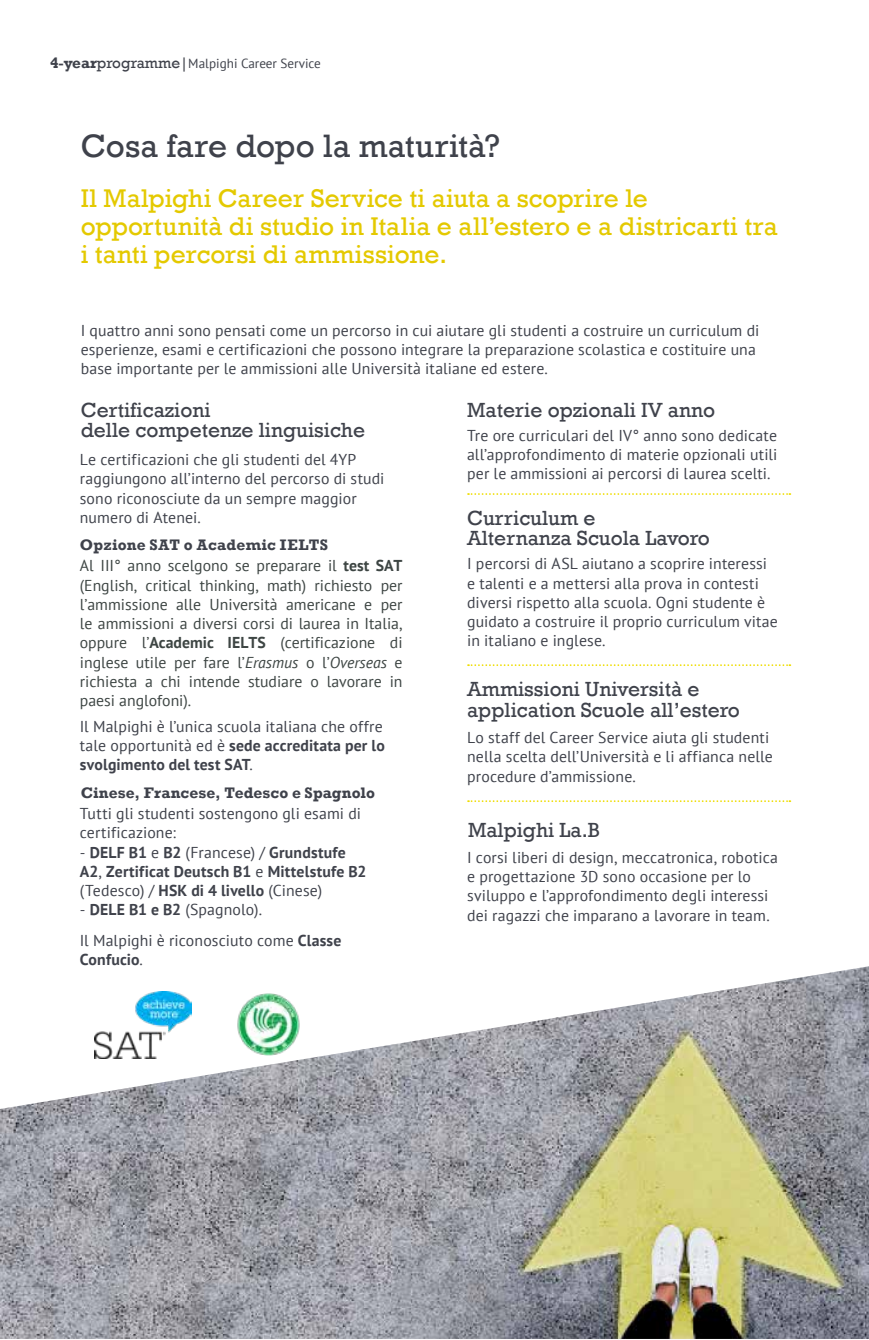
<style>
.page{position:relative;width:869px;height:1340px;background:#fff}
.page>*{position:absolute;margin:0;border:0;box-sizing:border-box;transform-origin:0 0}
.t1{font:33.25px "Rockwell";color:#3f424b}
.t2{font:26.25px/28px "Rockwell";letter-spacing:.005em;color:#e4c900}
.t3{font:21px/20.8px "Rockwell";color:#3f424b}
.t4{font:15.75px/19.2px "PT Sans";letter-spacing:.01em;color:#3f424b}
.t5{font:15.75px/19.2px "PT Sans";color:#3d4543;text-align:justify}
.t6{font:700 15.75px/19.2px "PT Sans";letter-spacing:.01em;color:#3f424b}
.t7{font:700 15.58px "Rockwell";letter-spacing:.01em;color:#3f424b}
.t8{font:13.12px "PT Sans";color:#3f424b}
.s1{font-family:"Rockwell";font-weight:700;font-size:15.4px}
.s2{font-family:"Rockwell";font-size:15.4px}
.s3{font-weight:700}
.s4{font-style:italic}
.s5{font-weight:400}
</style>
<div class="page">
<svg style="left:468px;top:493px;width:322px;height:2px"></svg>
<svg style="left:468px;top:664px;width:322px;height:2px"></svg>
<svg style="left:468px;top:800px;width:322px;height:2px"></svg>
<img style="left:0;top:966px;width:868px;height:372px">
<img style="left:232px;top:993px;width:74px;height:62px">
<img style="left:94px;top:991px;width:98px;height:67px">
<p class="t8" style="left:50px;top:55px;width:272px"><span class="s1">4-year</span><span class="s2">programme|</span>Malpighi Career Service</p>
<h1 class="t1" style="left:81px;top:127px;width:420px">Cosa fare dopo la maturità?</h1>
<h2 class="t2" style="left:81px;top:185px;width:698px">Il Malpighi Career Service ti aiuta a scoprire le opportunità di studio in Italia e all’estero e a districarti tra i tanti percorsi di ammissione.</h2>
<p class="t4" style="left:81px;top:320px;width:679px">I quattro anni sono pensati come un percorso in cui aiutare gli studenti a costruire un curriculum di esperienze, esami e certificazioni che possono integrare la preparazione scolastica e costituire una base importante per le ammissioni alle Università italiane ed estere.</p>
<h3 class="t3" style="left:81px;top:399px;width:286px">Certificazioni<br>delle competenze linguisiche</h3>
<h3 class="t3" style="left:467px;top:399px;width:249px">Materie opzionali IV anno</h3>
<p class="t4" style="left:467px;top:425px;width:312px;text-align:justify">Tre ore curriculari del IV° anno sono dedicate all’approfondimento di materie opzionali utili per le ammissioni ai percorsi di laurea scelti.</p>
<p class="t4" style="left:80px;top:449px;width:306px">Le certificazioni che gli studenti del 4YP raggiungono all’interno del percorso di studi sono riconosciute da un sempre maggior numero di Atenei.</p>
<h3 class="t3" style="left:467px;top:507px;width:244px">Curriculum e<br>Alternanza Scuola Lavoro</h3>
<p class="t4" style="left:467px;top:554px;width:312px">I percorsi di ASL aiutano a scoprire interessi e talenti e a mettersi alla prova in contesti diversi rispetto alla scuola. Ogni studente è guidato a costruire il proprio curriculum vitae in italiano e inglese.</p>
<h3 class="t3" style="left:467px;top:679px;width:274px">Ammissioni Università e application Scuole all’estero</h3>
<p class="t4" style="left:467px;top:727px;width:307px">Lo staff del Career Service aiuta gli studenti nella scelta dell’Università e li affianca nelle procedure d’ammissione.</p>
<p class="t7" style="left:80px;top:535px;width:250px">Opzione SAT o Academic IELTS</p>
<p class="t5" style="left:80px;top:556px;width:324px">Al III° anno scelgono se preparare il <span class="s3">test SAT </span>(English, critical thinking, math) richiesto per l’ammissione alle Università americane e per le ammissioni a diversi corsi di laurea in Italia, oppure l’<span class="s3">Academic IELTS</span> (certificazione di inglese utile per fare l’<span class="s4">Erasmus</span> o l’<span class="s4">Overseas</span> e richiesta a chi intende studiare o lavorare in paesi anglofoni).</p>
<p class="t4" style="left:80px;top:716px;width:306px">Il Malpighi è l’unica scuola italiana che offre tale opportunità ed è <span class="s3">sede accreditata per lo svolgimento del test SAT</span>.</p>
<p class="t7" style="left:81px;top:783px;width:295px">Cinese, Francese, Tedesco e Spagnolo</p>
<p class="t4" style="left:80px;top:803px;width:283px">Tutti gli studenti sostengono gli esami di certificazione:</p>
<p class="t6" style="left:80px;top:842px;width:288px"><span class="s5">-</span> DELF B1 <span class="s5">e</span> B2 <span class="s5">(Francese) /</span> Grundstufe<br>A2<span class="s5">,</span> Zertificat Deutsch B1 <span class="s5">e</span> Mittelstufe B2 <span class="s5">(Tedesco) /</span> HSK di 4 livello <span class="s5">(Cinese)</span></p>
<p class="t4" style="left:80px;top:899px;width:184px">- <span class="s3">DELE B1 e B2</span> (Spagnolo).</p>
<p class="t4" style="left:80px;top:930px;width:263px">Il Malpighi è riconosciuto come <span class="s3">Classe<br>Confucio</span>.</p>
<h3 class="t3" style="left:468px;top:819px;width:133px">Malpighi La.B</h3>
<p class="t4" style="left:467px;top:847px;width:312px">I corsi liberi di design, meccatronica, robotica e progettazione 3D sono occasione per lo sviluppo e l’approfondimento degli interessi dei ragazzi che imparano a lavorare in team.</p>
</div>
